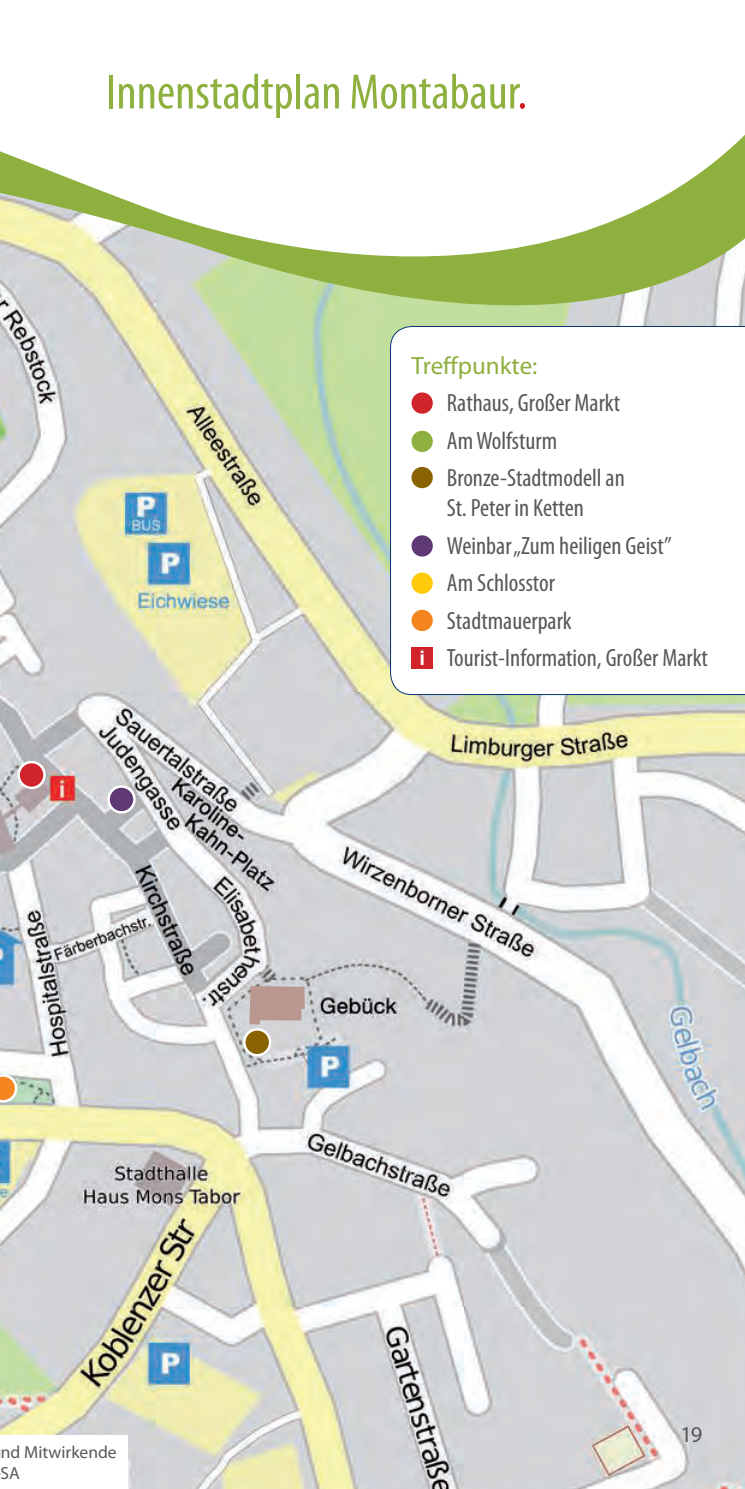
<style>
.page{position:relative;width:745px;height:1489px;background:#fff}
.page>*{position:absolute;margin:0;border:0;box-sizing:border-box;transform-origin:0 0}
.t1{font:condensed 50px "Myriad Pro";color:#8eb03f}
.t2{font:condensed 25px/37.5px "Myriad Pro";color:#57585a}
.t3{font:25px "Myriad Pro";color:#8eb03f}
.t4{font:22.5px "Myriad Pro";color:#57585a}
.t5{font:17.5px/21px "Myriad Pro";color:#57585a}
.s1{color:#d7171f}
.s2{font-family:"Arial";font-weight:700;font-stretch:normal;font-size:20px;color:#fff}
</style>
<div class="page">
<img style="left:0;top:305px;width:744px;height:1183px">
<svg style="left:0;top:136px;width:744px;height:169px"></svg>
<div style="left:19px;top:762px;width:25px;height:25px;background:#d1232a;border-radius:50%"></div>
<div style="left:17px;top:760px;width:29px;height:29px;border:2px solid #fff;border-radius:50%"></div>
<svg style="left:0;top:1074px;width:17px;height:28px"></svg>
<svg style="left:108px;top:786px;width:26px;height:26px"></svg>
<div style="left:107px;top:785px;width:29px;height:28px;border:2px solid #fff;border-radius:50%"></div>
<svg style="left:390px;top:326px;width:354px;height:368px"></svg>
<div style="left:411px;top:392px;width:21px;height:22px;background:#d1232a;border-radius:50%"></div>
<div style="left:411px;top:431px;width:21px;height:21px;background:#8eb03f;border-radius:50%"></div>
<div style="left:411px;top:467px;width:21px;height:21px;background:#896300;border-radius:50%"></div>
<div style="left:411px;top:535px;width:21px;height:21px;background:#5f3974;border-radius:50%"></div>
<div style="left:411px;top:572px;width:21px;height:22px;background:#feca0a;border-radius:50%"></div>
<div style="left:411px;top:609px;width:21px;height:22px;background:#f58520;border-radius:50%"></div>
<div style="left:411px;top:647px;width:21px;height:21px;background:#d1232a"></div>
<div style="left:0;top:1435px;width:128px;height:53px;background:#fff"></div>
<svg style="left:249px;top:986px;width:55px;height:38px"></svg>
<div style="left:244px;top:1029px;width:26px;height:26px;background:#896300;border-radius:50%"></div>
<div style="left:243px;top:1028px;width:28px;height:28px;border:2px solid #fff;border-radius:50%"></div>
<h1 class="t1" style="left:106px;top:62px;width:422px">Innenstadtplan Montabaur<span class="s1">.</span></h1>
<p class="t3" style="left:411px;top:350px;width:127px">Treffpunkte:</p>
<p class="t2" style="left:446px;top:384px;width:179px">Rathaus, Großer Markt<br>Am Wolfsturm<br>Bronze-Stadtmodell an</p>
<p class="t2" style="left:446px;top:489px;width:138px">St. Peter in Ketten</p>
<p class="t2" style="left:446px;top:526px;width:226px">Weinbar „Zum heiligen Geist”</p>
<p class="t2" style="left:446px;top:564px;width:109px">Am Schlosstor</p>
<p class="t2" style="left:446px;top:601px;width:126px">Stadtmauerpark</p>
<p class="t2" style="left:419px;top:639px;width:290px"><span class="s2">i</span> Tourist-Information, Großer Markt</p>
<p class="t5" style="left:0;top:1441px;width:118px">nd Mitwirkende<br>SA</p>
<p class="t4" style="left:680px;top:1420px;width:23px">19</p>
</div>
